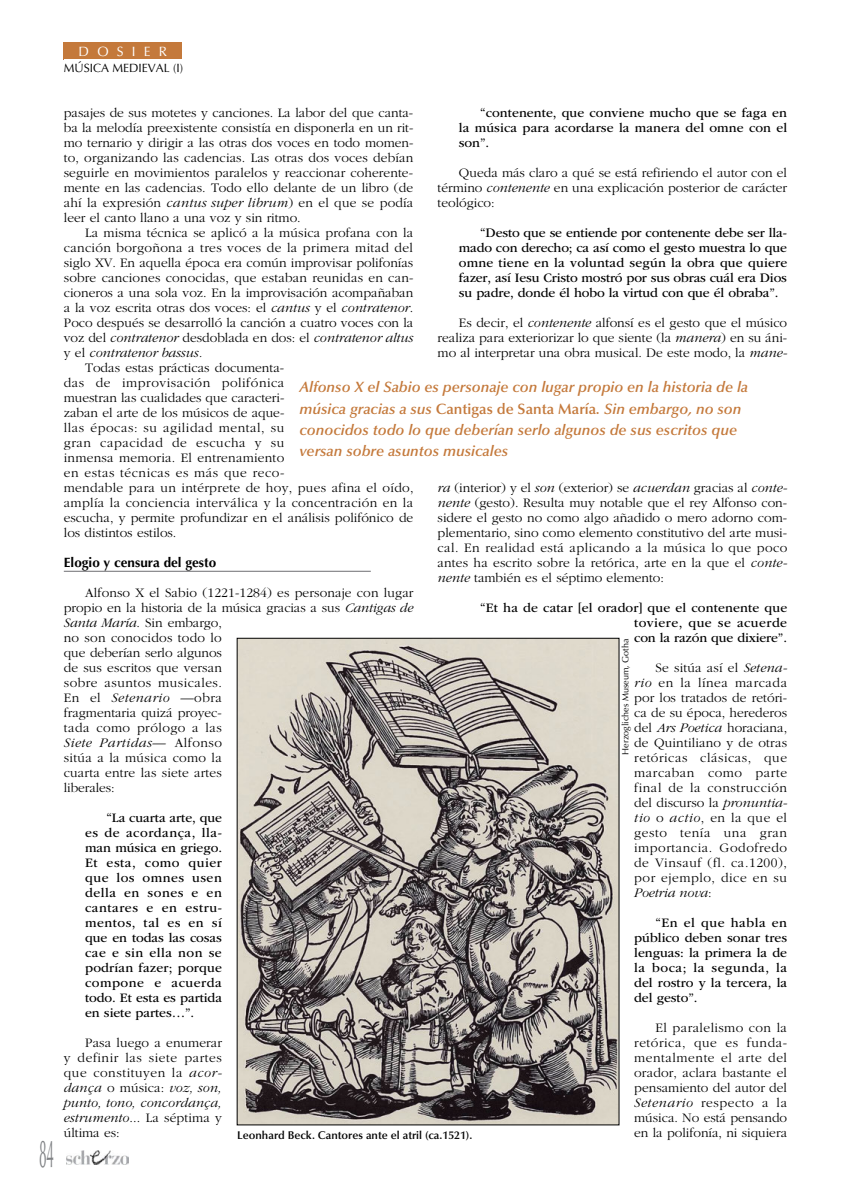
<style>
.page{position:relative;width:851px;height:1191px;background:#fff}
.page>*{position:absolute;margin:0;border:0;box-sizing:border-box;transform-origin:0 0}
.t1{font:39px "Optima LT Std";color:#808285;scale:.35 1}
.t2{font:italic 600 15px/21px "Optima LT Std";color:#c4793b}
.t3{font:300 13.5px/15px "ITC Garamond Std";letter-spacing:.01em;color:#000;text-align:justify}
.t4{font:13.5px/15px "ITC Garamond Std";color:#000;text-align:justify}
.t5{font:300 13.5px "ITC Garamond Std";letter-spacing:.04em;color:#000}
.t6{font:italic 300 13.5px "ITC Garamond Std";color:#000}
.t7{font:700 13.5px "Optima LT Std";color:#000}
.t8{font:13.5px "Optima LT Std";letter-spacing:.61em;color:#fff}
.t9{font:12px "Optima LT Std";color:#000}
.t10{font:600 11.25px "Optima LT Std";color:#000}
.t11{font:9px "Optima LT Std";color:#000}
.s1{font-style:italic}
.s2{font-style:normal}
</style>
<div class="page">
<div style="left:64px;top:43px;width:118px;height:17px;background:#c4793b"></div>
<img style="left:66px;top:1150px;width:63px;height:14px">
<hr style="left:64px;top:571px;width:307px;height:1px;background:#6d6e71">
<img style="left:239px;top:640px;width:378px;height:483px">
<h1 class="t1" style="left:39px;top:1137px;width:45px">84</h1>
<p class="t8" style="left:79px;top:46px;width:90px">DOSIER</p>
<p class="t9" style="left:64px;top:63px;width:121px">MÚSICA MEDIEVAL (I)</p>
<p class="t3" style="left:64px;top:106px;width:351px">pasajes de sus motetes y canciones. La labor del que canta&shy;ba la melodía preexistente consistía en disponerla en un rit&shy;mo ternario y dirigir a las otras dos voces en todo momen&shy;to, organizando las cadencias. Las otras dos voces debían seguirle en movimientos paralelos y reaccionar coherente&shy;mente en las cadencias. Todo ello delante de un libro (de ahí la expresión <span class="s1">cantus super librum</span>) en el que se podía leer el canto llano a una voz y sin ritmo.</p>
<p class="t3" style="left:85px;top:226px;width:329px">La misma técnica se aplicó a la música profana con la</p>
<p class="t3" style="left:64px;top:241px;width:351px">canción borgoñona a tres voces de la primera mitad del</p>
<p class="t3" style="left:64px;top:256px;width:351px">siglo XV. En aquella época era común improvisar polifonías</p>
<p class="t3" style="left:64px;top:271px;width:351px">sobre canciones conocidas, que estaban reunidas en can-</p>
<p class="t3" style="left:64px;top:286px;width:351px">cioneros a una sola voz. En la improvisación acompañaban</p>
<p class="t3" style="left:64px;top:301px;width:351px">a la voz escrita otras dos voces: el <span class="s1">cantus</span> y el <span class="s1">contratenor</span>.</p>
<p class="t3" style="left:64px;top:316px;width:351px">Poco después se desarrolló la canción a cuatro voces con la</p>
<p class="t6" style="left:64px;top:333px;width:351px"><span class="s2">voz del</span> contratenor <span class="s2">desdoblada en dos: el</span> contratenor altus</p>
<p class="t6" style="left:64px;top:348px;width:140px"><span class="s2">y el</span> contratenor bassus.</p>
<p class="t3" style="left:85px;top:361px;width:201px">Todas estas prácticas documenta-</p>
<p class="t5" style="left:64px;top:378px;width:222px">das de improvisación polifónica</p>
<p class="t3" style="left:64px;top:391px;width:222px">muestran las cualidades que caracteri-</p>
<p class="t3" style="left:64px;top:406px;width:222px">zaban el arte de los músicos de aque-</p>
<p class="t5" style="left:64px;top:423px;width:222px">llas épocas: su agilidad mental, su</p>
<p class="t5" style="left:64px;top:438px;width:222px">gran capacidad de escucha y su</p>
<p class="t3" style="left:64px;top:451px;width:222px">inmensa memoria. El entrenamiento</p>
<p class="t5" style="left:64px;top:468px;width:222px">en estas técnicas es más que reco-</p>
<p class="t3" style="left:64px;top:481px;width:351px">mendable para un intérprete de hoy, pues afina el oído,</p>
<p class="t3" style="left:64px;top:496px;width:351px">amplía la conciencia interválica y la concentración en la</p>
<p class="t3" style="left:64px;top:511px;width:351px">escucha, y permite profundizar en el análisis polifónico de</p>
<p class="t3" style="left:64px;top:526px;width:114px">los distintos estilos.</p>
<p class="t7" style="left:64px;top:557px;width:154px">Elogio y censura del gesto</p>
<p class="t3" style="left:64px;top:586px;width:351px;text-align:left;text-indent:21px">Alfonso X el Sabio (1221-1284) es personaje con lugar propio en la historia de la música gracias a sus <span class="s1">Cantigas de<br>Santa María</span>. Sin embargo,<br>no son conocidos todo lo<br>que deberían serlo algunos<br>de sus escritos que versan<br>sobre asuntos musicales.<br>En el <span class="s1">Setenario</span> —obra<br>fragmentaria quizá proyec-<br>tada como prólogo a las<br><span class="s1">Siete Partidas</span>— Alfonso<br>sitúa a la música como la<br>cuarta entre las siete artes<br>liberales:</p>
<p class="t4" style="left:85px;top:811px;width:138px;text-indent:21px">“La cuarta arte, que es de acordança, lla&shy;man música en griego.<br>Et esta, como quier que los omnes usen della en sones e en cantares e en estru&shy;mentos, tal es en sí que en todas las cosas cae e sin ella non se podrían fazer; porque compone e acuerda todo. Et esta es partida en siete partes…”.</p>
<p class="t3" style="left:64px;top:1036px;width:160px;text-indent:21px">Pasa luego a enumerar y definir las siete partes que constituyen la <span class="s1">acor&shy;dança</span> o música: <span class="s1">voz, son, punto, tono, concordança, estrumento</span>... La séptima y última es:</p>
<p class="t4" style="left:459px;top:106px;width:330px;text-indent:21px">“contenente, que conviene mucho que se faga en la música para acordarse la manera del omne con el son”.</p>
<p class="t3" style="left:437px;top:166px;width:351px;text-indent:21px">Queda más claro a qué se está refiriendo el autor con el término <span class="s1">contenente</span> en una explicación posterior de carácter teológico:</p>
<p class="t4" style="left:459px;top:226px;width:330px;text-indent:21px">“Desto que se entiende por contenente debe ser lla&shy;mado con derecho; ca así como el gesto muestra lo que omne tiene en la voluntad según la obra que quiere fazer, así Iesu Cristo mostró por sus obras cuál era Dios su padre, donde él hobo la virtud con que él obraba”.</p>
<p class="t3" style="left:437px;top:316px;width:351px;text-indent:21px">Es decir, el <span class="s1">contenente</span> alfonsí es el gesto que el músico realiza para exteriorizar lo que siente (la <span class="s1">manera</span>) en su áni&shy;mo al interpretar una obra musical. De este modo, la <span class="s1">mane-</span></p>
<p class="t2" style="left:299px;top:378px;width:450px">Alfonso X el Sabio es personaje con lugar propio en la historia de la música gracias a sus <span class="s2">Cantigas de Santa María</span>. Sin embargo, no son conocidos todo lo que deberían serlo algunos de sus escritos que versan sobre asuntos musicales</p>
<p class="t3" style="left:437px;top:481px;width:351px"><span class="s1">ra</span> (interior) y el <span class="s1">son</span> (exterior) se <span class="s1">acuerdan</span> gracias al <span class="s1">conte&shy;nente</span> (gesto). Resulta muy notable que el rey Alfonso con&shy;sidere el gesto no como algo añadido o mero adorno com&shy;plementario, sino como elemento constitutivo del arte musi&shy;cal. En realidad está aplicando a la música lo que poco antes ha escrito sobre la retórica, arte en la que el <span class="s1">conte&shy;nente</span> también es el séptimo elemento:</p>
<p class="t4" style="left:634px;top:601px;width:154px;text-indent:-154px">“Et ha de catar [el orador] que el contenente que toviere, que se acuerde con la razón que dixiere”.</p>
<p class="t3" style="left:634px;top:661px;width:154px;text-indent:21px">Se sitúa así el <span class="s1">Setena&shy;rio</span> en la línea marcada por los tratados de retóri&shy;ca de su época, herederos del <span class="s1">Ars Poetica</span> horaciana, de Quintiliano y de otras retóricas clásicas, que marcaban como parte final de la construcción del discurso la <span class="s1">pronuntia&shy;tio</span> o <span class="s1">actio</span>, en la que el gesto tenía una gran importancia. Godofredo de Vinsauf (fl. ca.1200), por ejemplo, dice en su <span class="s1">Poetria nova</span>:</p>
<p class="t4" style="left:634px;top:916px;width:154px;text-indent:21px">“En el que habla en público deben sonar tres lenguas: la primera la de la boca; la segunda, la del rostro y la tercera, la del gesto”.</p>
<p class="t3" style="left:634px;top:1021px;width:154px;text-indent:21px">El paralelismo con la retórica, que es funda&shy;mentalmente el arte del orador, aclara bastante el pensamiento del autor del <span class="s1">Setenario</span> respecto a la música. No está pensando en la polifonía, ni siquiera</p>
<p class="t11" style="left:621px;top:754px;width:118px;rotate:-90deg">Herzogliches Museum, Gotha</p>
<p class="t10" style="left:237px;top:1130px;width:237px">Leonhard Beck. Cantores ante el atril (ca.1521).</p>
</div>
